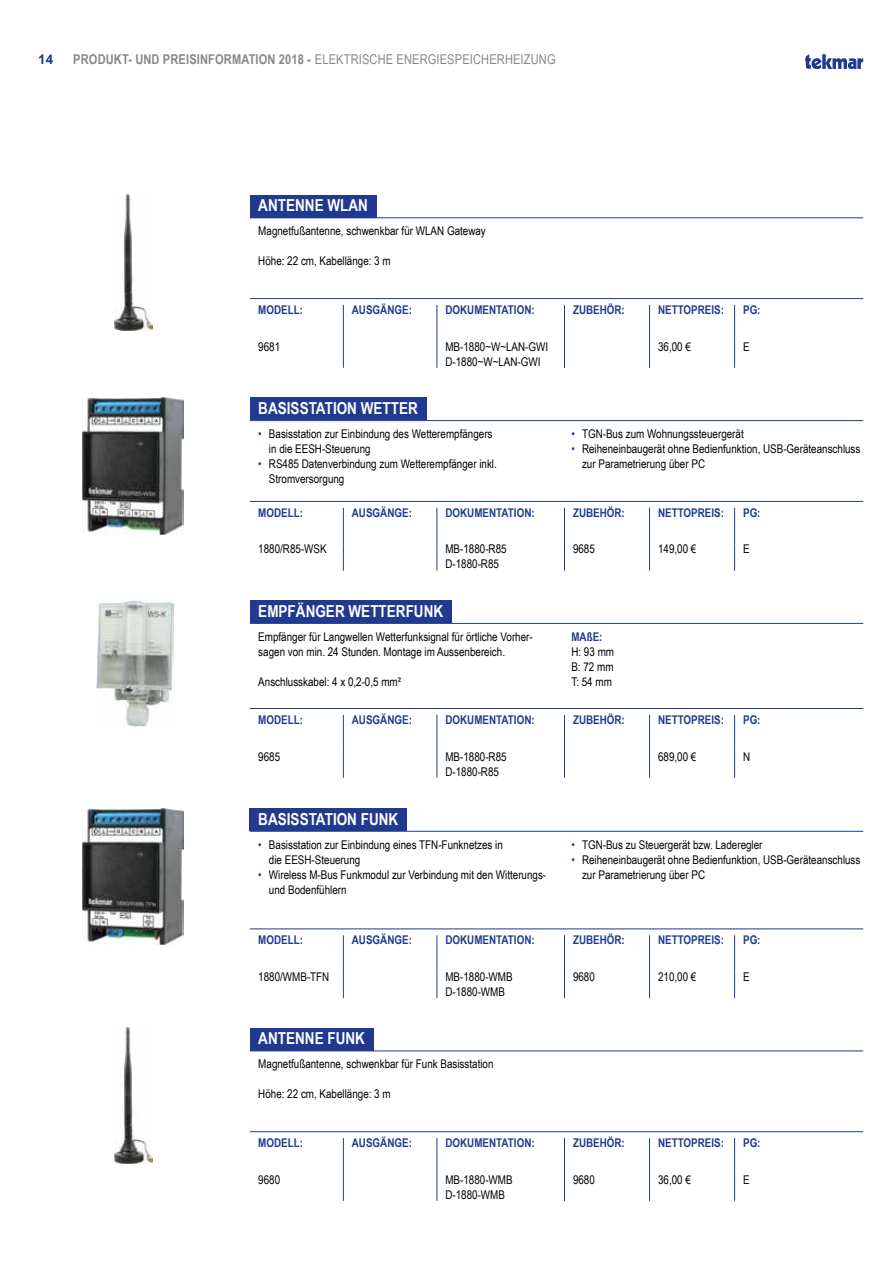
<style>
.page{position:relative;width:893px;height:1263px;background:#fff}
.page>*{position:absolute;margin:0;border:0;box-sizing:border-box;transform-origin:0 0}
.t1{font:700 16.5px "Arial Narrow";color:#fff}
.t2{font:13.5px "Arial Narrow";letter-spacing:.01em;color:#878787}
.t3{font:700 13.5px "Arial";color:#213a8f}
.t4{font:12px/15px "Arial Narrow";color:#000}
.t5{font:700 12px "Arial Narrow";color:#213a8f}
.s1{font-weight:700}
.s2{color:#213a8f}
</style>
<div class="page">
<svg style="left:805px;top:54px;width:58px;height:15px"></svg>
<img style="left:115px;top:195px;width:37px;height:136px">
<img style="left:83px;top:398px;width:101px;height:136px">
<img style="left:83px;top:808px;width:101px;height:137px">
<img style="left:115px;top:1028px;width:37px;height:136px">
<img style="left:97px;top:600px;width:77px;height:126px">
<hr style="left:250px;top:1050px;width:613px;height:1px;background:#213a8f">
<hr style="left:250px;top:1131px;width:613px;height:1px;background:#213a8f">
<hr style="left:343px;top:1138px;width:1px;height:37px;background:#213a8f">
<hr style="left:437px;top:1138px;width:1px;height:37px;background:#213a8f">
<hr style="left:564px;top:1138px;width:1px;height:37px;background:#213a8f">
<hr style="left:649px;top:1138px;width:1px;height:37px;background:#213a8f">
<svg style="left:343px;top:1175px;width:1px;height:26px"></svg>
<svg style="left:437px;top:1175px;width:1px;height:26px"></svg>
<svg style="left:564px;top:1175px;width:1px;height:26px"></svg>
<svg style="left:649px;top:1175px;width:1px;height:26px"></svg>
<hr style="left:734px;top:1138px;width:1px;height:37px;background:#213a8f">
<svg style="left:734px;top:1175px;width:1px;height:26px"></svg>
<div style="left:250px;top:1028px;width:124px;height:22px;background:#213a8f"></div>
<hr style="left:250px;top:831px;width:613px;height:1px;background:#213a8f">
<hr style="left:250px;top:928px;width:613px;height:1px;background:#213a8f">
<hr style="left:343px;top:935px;width:1px;height:37px;background:#213a8f">
<hr style="left:437px;top:935px;width:1px;height:37px;background:#213a8f">
<hr style="left:564px;top:935px;width:1px;height:37px;background:#213a8f">
<hr style="left:649px;top:935px;width:1px;height:37px;background:#213a8f">
<svg style="left:343px;top:972px;width:1px;height:26px"></svg>
<svg style="left:437px;top:972px;width:1px;height:26px"></svg>
<svg style="left:564px;top:972px;width:1px;height:26px"></svg>
<svg style="left:649px;top:972px;width:1px;height:26px"></svg>
<hr style="left:734px;top:935px;width:1px;height:37px;background:#213a8f">
<svg style="left:734px;top:972px;width:1px;height:26px"></svg>
<div style="left:250px;top:808px;width:157px;height:23px;background:#213a8f"></div>
<hr style="left:250px;top:420px;width:613px;height:1px;background:#213a8f">
<hr style="left:250px;top:501px;width:613px;height:1px;background:#213a8f">
<hr style="left:343px;top:508px;width:1px;height:37px;background:#213a8f">
<hr style="left:437px;top:508px;width:1px;height:37px;background:#213a8f">
<hr style="left:564px;top:508px;width:1px;height:37px;background:#213a8f">
<hr style="left:649px;top:508px;width:1px;height:37px;background:#213a8f">
<svg style="left:343px;top:545px;width:1px;height:26px"></svg>
<svg style="left:437px;top:545px;width:1px;height:26px"></svg>
<svg style="left:564px;top:545px;width:1px;height:26px"></svg>
<svg style="left:649px;top:545px;width:1px;height:26px"></svg>
<hr style="left:734px;top:508px;width:1px;height:37px;background:#213a8f">
<svg style="left:734px;top:545px;width:1px;height:26px"></svg>
<div style="left:250px;top:398px;width:176px;height:22px;background:#213a8f"></div>
<hr style="left:250px;top:623px;width:613px;height:1px;background:#213a8f">
<hr style="left:250px;top:708px;width:613px;height:1px;background:#213a8f">
<hr style="left:343px;top:715px;width:1px;height:37px;background:#213a8f">
<hr style="left:437px;top:715px;width:1px;height:37px;background:#213a8f">
<hr style="left:564px;top:715px;width:1px;height:37px;background:#213a8f">
<hr style="left:649px;top:715px;width:1px;height:37px;background:#213a8f">
<svg style="left:343px;top:752px;width:1px;height:26px"></svg>
<svg style="left:437px;top:752px;width:1px;height:26px"></svg>
<svg style="left:564px;top:752px;width:1px;height:26px"></svg>
<svg style="left:649px;top:752px;width:1px;height:26px"></svg>
<hr style="left:734px;top:715px;width:1px;height:37px;background:#213a8f">
<svg style="left:734px;top:752px;width:1px;height:26px"></svg>
<div style="left:250px;top:600px;width:202px;height:23px;background:#213a8f"></div>
<hr style="left:250px;top:217px;width:613px;height:1px;background:#213a8f">
<hr style="left:250px;top:298px;width:613px;height:1px;background:#213a8f">
<hr style="left:343px;top:305px;width:1px;height:37px;background:#213a8f">
<hr style="left:437px;top:305px;width:1px;height:37px;background:#213a8f">
<hr style="left:564px;top:305px;width:1px;height:37px;background:#213a8f">
<hr style="left:649px;top:305px;width:1px;height:37px;background:#213a8f">
<svg style="left:343px;top:342px;width:1px;height:26px"></svg>
<svg style="left:437px;top:342px;width:1px;height:26px"></svg>
<svg style="left:564px;top:342px;width:1px;height:26px"></svg>
<svg style="left:649px;top:342px;width:1px;height:26px"></svg>
<hr style="left:734px;top:305px;width:1px;height:37px;background:#213a8f">
<svg style="left:734px;top:342px;width:1px;height:26px"></svg>
<div style="left:250px;top:195px;width:127px;height:22px;background:#213a8f"></div>
<p class="t3" style="left:38px;top:50px;width:17px">14</p>
<p class="t2" style="left:73px;top:49px;width:484px"><span class="s1">PRODUKT- UND PREISINFORMATION 2018 -</span> ELEKTRISCHE ENERGIESPEICHERHEIZUNG</p>
<h1 class="t1" style="left:258px;top:193px;width:111px">ANTENNE WLAN</h1>
<p class="t4" style="left:258px;top:223px;width:229px">Magnetfußantenne, schwenkbar für WLAN Gateway</p>
<p class="t4" style="left:258px;top:253px;width:134px">Höhe: 22 cm, Kabellänge: 3 m</p>
<p class="t5" style="left:258px;top:300px;width:46px">MODELL:</p>
<p class="t5" style="left:352px;top:300px;width:62px">AUSGÄNGE:</p>
<p class="t5" style="left:445px;top:300px;width:91px">DOKUMENTATION:</p>
<p class="t5" style="left:573px;top:300px;width:53px">ZUBEHÖR:</p>
<p class="t5" style="left:658px;top:300px;width:67px">NETTOPREIS:</p>
<p class="t5" style="left:743px;top:300px;width:19px">PG:</p>
<p class="t4" style="left:258px;top:338px;width:23px">9681</p>
<p class="t4" style="left:445px;top:338px;width:104px">MB-1880~W~LAN-GWI<br>D-1880~W~LAN-GWI</p>
<p class="t4" style="left:658px;top:338px;width:34px">36,00 €</p>
<p class="t4" style="left:743px;top:338px;width:8px">E</p>
<h1 class="t1" style="left:258px;top:396px;width:161px">BASISSTATION WETTER</h1>
<p class="t4" style="left:269px;top:426px;width:225px;text-indent:-11px"><span class="s2">•</span> Basisstation zur Einbindung des Wetterempfängers in die EESH-Steuerung</p>
<p class="t4" style="left:269px;top:456px;width:229px;text-indent:-11px"><span class="s2">•</span> RS485 Datenverbindung zum Wetterempfänger inkl.<br>Stromversorgung</p>
<p class="t4" style="left:571px;top:426px;width:174px"><span class="s2">•</span> TGN-Bus zum Wohnungssteuergerät</p>
<p class="t4" style="left:582px;top:441px;width:280px;text-indent:-11px"><span class="s2">•</span> Reiheneinbaugerät ohne Bedienfunktion, USB-Geräteanschluss zur Parametrierung über PC</p>
<p class="t5" style="left:258px;top:503px;width:46px">MODELL:</p>
<p class="t5" style="left:352px;top:503px;width:62px">AUSGÄNGE:</p>
<p class="t5" style="left:445px;top:503px;width:91px">DOKUMENTATION:</p>
<p class="t5" style="left:573px;top:503px;width:53px">ZUBEHÖR:</p>
<p class="t5" style="left:658px;top:503px;width:67px">NETTOPREIS:</p>
<p class="t5" style="left:743px;top:503px;width:19px">PG:</p>
<p class="t4" style="left:258px;top:541px;width:70px">1880/R85-WSK</p>
<p class="t4" style="left:445px;top:541px;width:63px">MB-1880-R85<br>D-1880-R85</p>
<p class="t4" style="left:573px;top:541px;width:23px">9685</p>
<p class="t4" style="left:658px;top:541px;width:40px">149,00 €</p>
<p class="t4" style="left:743px;top:541px;width:8px">E</p>
<h1 class="t1" style="left:258px;top:599px;width:186px">EMPFÄNGER WETTERFUNK</h1>
<p class="t4" style="left:258px;top:628px;width:276px">Empfänger für Langwellen Wetterfunksignal für örtliche Vorher&shy;sagen von min. 24 Stunden. Montage im Aussenbereich.</p>
<p class="t4" style="left:258px;top:673px;width:144px">Anschlusskabel: 4 x 0,2-0,5 mm²</p>
<p class="t5" style="left:571px;top:627px;width:33px">MAßE:</p>
<p class="t4" style="left:571px;top:643px;width:44px;text-align:justify">H: 93 mm B: 72 mm T: 54 mm</p>
<p class="t5" style="left:258px;top:710px;width:46px">MODELL:</p>
<p class="t5" style="left:352px;top:710px;width:62px">AUSGÄNGE:</p>
<p class="t5" style="left:445px;top:710px;width:91px">DOKUMENTATION:</p>
<p class="t5" style="left:573px;top:710px;width:53px">ZUBEHÖR:</p>
<p class="t5" style="left:658px;top:710px;width:67px">NETTOPREIS:</p>
<p class="t5" style="left:743px;top:710px;width:19px">PG:</p>
<p class="t4" style="left:258px;top:748px;width:23px">9685</p>
<p class="t4" style="left:445px;top:748px;width:63px">MB-1880-R85<br>D-1880-R85</p>
<p class="t4" style="left:658px;top:748px;width:40px">689,00 €</p>
<p class="t4" style="left:743px;top:748px;width:9px">N</p>
<h1 class="t1" style="left:258px;top:806px;width:142px">BASISSTATION FUNK</h1>
<p class="t4" style="left:269px;top:836px;width:235px;text-indent:-11px"><span class="s2">•</span> Basisstation zur Einbindung eines TFN-Funknetzes in die EESH-Steuerung</p>
<p class="t4" style="left:269px;top:866px;width:279px;text-indent:-11px"><span class="s2">•</span> Wireless M-Bus Funkmodul zur Verbindung mit den Witterungs&shy;und Bodenfühlern</p>
<p class="t4" style="left:571px;top:836px;width:193px"><span class="s2">•</span> TGN-Bus zu Steuergerät bzw. Laderegler</p>
<p class="t4" style="left:582px;top:851px;width:280px;text-indent:-11px"><span class="s2">•</span> Reiheneinbaugerät ohne Bedienfunktion, USB-Geräteanschluss zur Parametrierung über PC</p>
<p class="t5" style="left:258px;top:931px;width:46px">MODELL:</p>
<p class="t5" style="left:352px;top:931px;width:62px">AUSGÄNGE:</p>
<p class="t5" style="left:445px;top:931px;width:91px">DOKUMENTATION:</p>
<p class="t5" style="left:573px;top:931px;width:53px">ZUBEHÖR:</p>
<p class="t5" style="left:658px;top:931px;width:67px">NETTOPREIS:</p>
<p class="t5" style="left:743px;top:931px;width:19px">PG:</p>
<p class="t4" style="left:258px;top:969px;width:73px">1880/WMB-TFN</p>
<p class="t4" style="left:445px;top:969px;width:69px">MB-1880-WMB<br>D-1880-WMB</p>
<p class="t4" style="left:573px;top:969px;width:23px">9680</p>
<p class="t4" style="left:658px;top:969px;width:40px">210,00 €</p>
<p class="t4" style="left:743px;top:969px;width:8px">E</p>
<h1 class="t1" style="left:258px;top:1026px;width:108px">ANTENNE FUNK</h1>
<p class="t4" style="left:258px;top:1056px;width:237px">Magnetfußantenne, schwenkbar für Funk Basisstation</p>
<p class="t4" style="left:258px;top:1086px;width:134px">Höhe: 22 cm, Kabellänge: 3 m</p>
<p class="t5" style="left:258px;top:1133px;width:46px">MODELL:</p>
<p class="t5" style="left:352px;top:1133px;width:62px">AUSGÄNGE:</p>
<p class="t5" style="left:445px;top:1133px;width:91px">DOKUMENTATION:</p>
<p class="t5" style="left:573px;top:1133px;width:53px">ZUBEHÖR:</p>
<p class="t5" style="left:658px;top:1133px;width:67px">NETTOPREIS:</p>
<p class="t5" style="left:743px;top:1133px;width:19px">PG:</p>
<p class="t4" style="left:258px;top:1171px;width:23px">9680</p>
<p class="t4" style="left:445px;top:1171px;width:69px">MB-1880-WMB<br>D-1880-WMB</p>
<p class="t4" style="left:573px;top:1171px;width:23px">9680</p>
<p class="t4" style="left:658px;top:1171px;width:34px">36,00 €</p>
<p class="t4" style="left:743px;top:1171px;width:8px">E</p>
</div>
